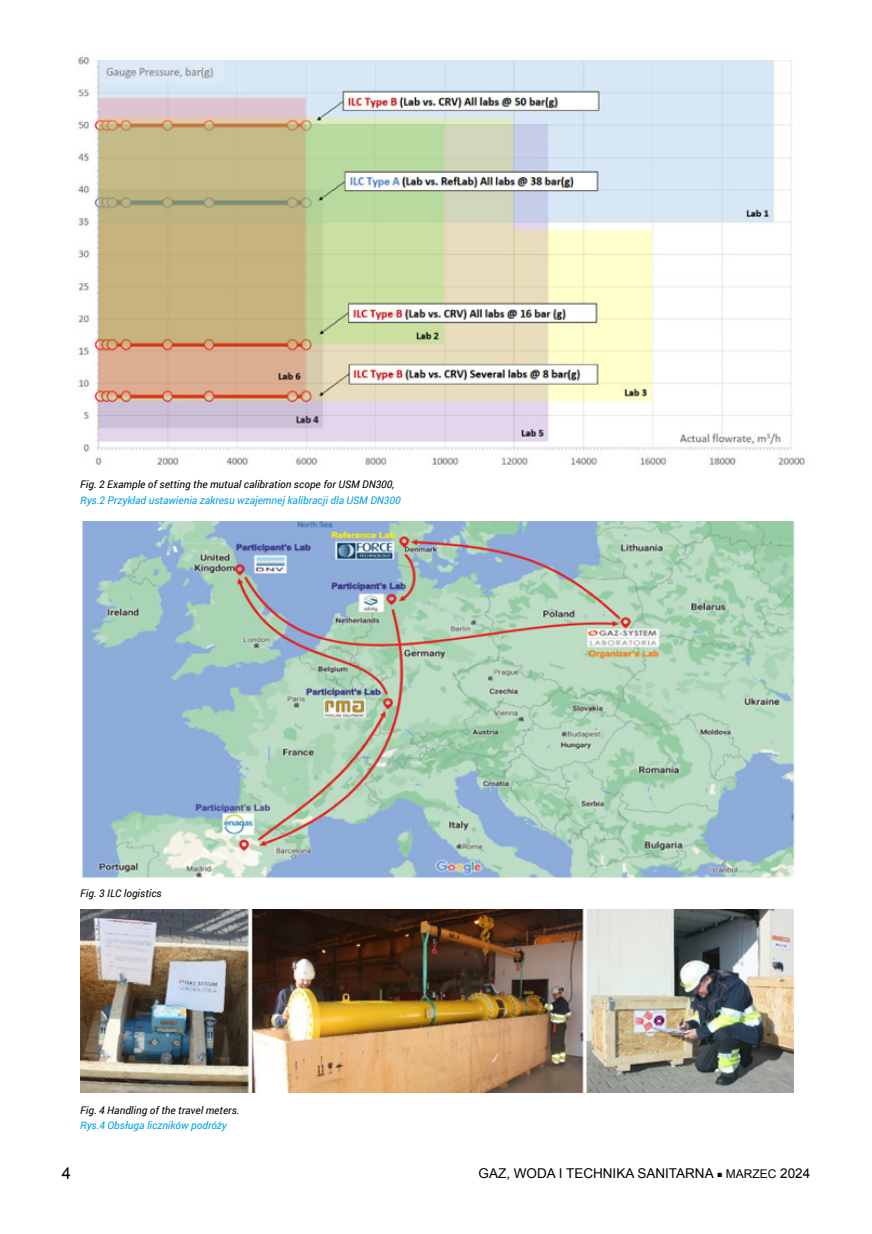
<style>
.page{position:relative;width:872px;height:1234px;background:#fff}
.page>*{position:absolute;margin:0;border:0;box-sizing:border-box;transform-origin:0 0}
.t1{font:16.5px "Arial";color:#000}
.t2{font:13.5px "Arial";color:#000}
.t3{font:italic 10.5px "Roboto";color:#000}
.t4{font:italic 10.5px "Roboto";color:#009fe3}
.s1{font-size:9px}
.s2{font-size:12px}
</style>
<div class="page">
<img style="left:77px;top:57px;width:728px;height:411px">
<img style="left:82px;top:521px;width:713px;height:357px">
<img style="left:80px;top:909px;width:713px;height:182px">
<p class="t3" style="left:80px;top:477px;width:316px">Fig. 2 Example of setting the mutual calibration scope for USM DN300,</p>
<p class="t4" style="left:80px;top:492px;width:322px">Rys.2 Przykład ustawienia zakresu wzajemnej kalibracji dla USM DN300</p>
<p class="t3" style="left:80px;top:885px;width:83px">Fig. 3 ILC logistics</p>
<p class="t3" style="left:80px;top:1102px;width:161px">Fig. 4 Handling of the travel meters.</p>
<p class="t4" style="left:80px;top:1118px;width:148px">Rys.4 Obsługa liczników podróży</p>
<h1 class="t1" style="left:62px;top:1161px;width:11px">4</h1>
<p class="t2" style="left:478px;top:1164px;width:333px">GAZ, WODA I TECHNIKA SANITARNA <span class="s1">■</span> <span class="s2">MARZEC</span> 2024</p>
</div>
